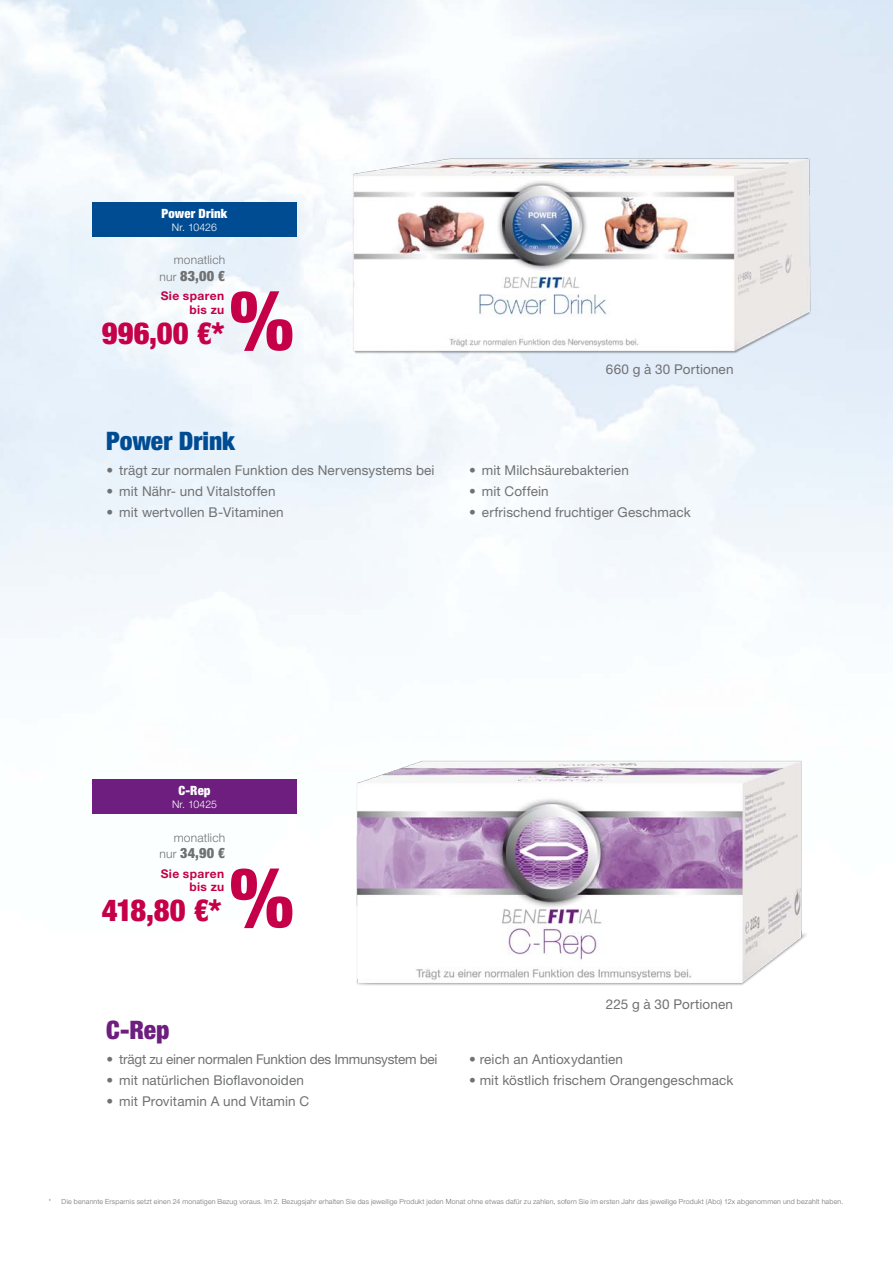
<style>
.page{position:relative;width:893px;height:1263px;background:#fff}
.page>*{position:absolute;margin:0;border:0;box-sizing:border-box;transform-origin:0 0}
.t1{font:900 condensed 82.5px "Helvetica Neue LT Std";color:#c50049}
.t2{font:900 condensed 30.45px "Helvetica Neue LT Std";color:#c50049}
.t3{font:900 condensed 25.5px "Helvetica Neue LT Std";letter-spacing:-.005em;color:#004c93}
.t4{font:900 condensed 25.5px "Helvetica Neue LT Std";color:#6d1e7e}
.t5{font:900 condensed 14.25px "Helvetica Neue LT Std";letter-spacing:.02em;color:#707172}
.t6{font:13.5px "Helvetica Neue LT Std";letter-spacing:.01em;color:#707172}
.t7{font:13.5px "Helvetica Neue LT Std";letter-spacing:-.015em;color:#707172}
.t8{font:900 condensed 12.75px "Helvetica Neue LT Std";letter-spacing:.01em;color:#fff}
.t9{font:700 12px/13.5px "Helvetica Neue LT Std";letter-spacing:.035em;color:#c50049;text-align:right}
.t10{font:300 12px "Helvetica Neue LT Std";letter-spacing:.02em;color:#707172}
.t11{font:300 10.5px "Helvetica Neue LT Std";letter-spacing:-.005em;color:#fff}
.t12{font:300 7.05px "Helvetica Neue LT Std";letter-spacing:.025em;color:#707172}
.s1{font-weight:300;font-stretch:normal;font-size:12px}
</style>
<div class="page">
<img style="left:0;top:0;width:893px;height:780px">
<img style="left:340px;top:145px;width:482px;height:222px">
<img style="left:341px;top:747px;width:473px;height:239px">
<div style="left:92px;top:780px;width:205px;height:34px;background:#6d1e7e"></div>
<div style="left:92px;top:203px;width:205px;height:34px;background:#004c93"></div>
<p class="t8" style="left:162px;top:205px;width:67px">Power Drink</p>
<p class="t11" style="left:172px;top:220px;width:46px">Nr. 10426</p>
<p class="t10" style="left:174px;top:253px;width:53px">monatlich</p>
<p class="t5" style="left:160px;top:267px;width:67px"><span class="s1">nur</span> 83,00 €</p>
<p class="t9" style="left:161px;top:289px;width:65px">Sie sparen bis zu</p>
<h2 class="t2" style="left:102px;top:315px;width:124px">996,00 €*</h2>
<h1 class="t1" style="left:230px;top:270px;width:66px">%</h1>
<h3 class="t3" style="left:106px;top:425px;width:130px">Power Drink</h3>
<p class="t6" style="left:107px;top:462px;width:330px">• trägt zur normalen Funktion des Nervensystems bei</p>
<p class="t6" style="left:107px;top:483px;width:171px">• mit Nähr- und Vitalstoffen</p>
<p class="t6" style="left:107px;top:504px;width:179px">• mit wertvollen B-Vitaminen</p>
<p class="t6" style="left:606px;top:361px;width:129px">660 g à 30 Portionen</p>
<p class="t6" style="left:469px;top:462px;width:161px">• mit Milchsäurebakterien</p>
<p class="t6" style="left:469px;top:483px;width:81px">• mit Coffein</p>
<p class="t6" style="left:469px;top:504px;width:223px">• erfrischend fruchtiger Geschmack</p>
<p class="t8" style="left:178px;top:783px;width:34px">C-Rep</p>
<p class="t11" style="left:172px;top:797px;width:46px">Nr. 10425</p>
<p class="t10" style="left:174px;top:830px;width:53px">monatlich</p>
<p class="t5" style="left:160px;top:844px;width:67px"><span class="s1">nur</span> 34,90 €</p>
<p class="t9" style="left:161px;top:866px;width:65px">Sie sparen bis zu</p>
<h2 class="t2" style="left:102px;top:892px;width:121px">418,80 €*</h2>
<h1 class="t1" style="left:230px;top:847px;width:66px">%</h1>
<h3 class="t4" style="left:106px;top:1014px;width:65px">C-Rep</h3>
<p class="t7" style="left:107px;top:1051px;width:333px">• trägt zu einer normalen Funktion des Immunsystem bei</p>
<p class="t6" style="left:107px;top:1072px;width:199px">• mit natürlichen Bioflavonoiden</p>
<p class="t6" style="left:107px;top:1093px;width:204px">• mit Provitamin A und Vitamin C</p>
<p class="t6" style="left:606px;top:996px;width:128px">225 g à 30 Portionen</p>
<p class="t6" style="left:469px;top:1051px;width:155px">• reich an Antioxydantien</p>
<p class="t6" style="left:469px;top:1072px;width:266px">• mit köstlich frischem Orangengeschmack</p>
<p class="t12" style="left:49px;top:1197px;width:796px">* Die benannte Ersparnis setzt einen 24 monatigen Bezug voraus. Im 2. Bezugsjahr erhalten Sie das jeweilige Produkt jeden Monat ohne etwas dafür zu zahlen, sofern Sie im ersten Jahr das jeweilige Produkt (Abo) 12x abgenommen und bezahlt haben.</p>
</div>
